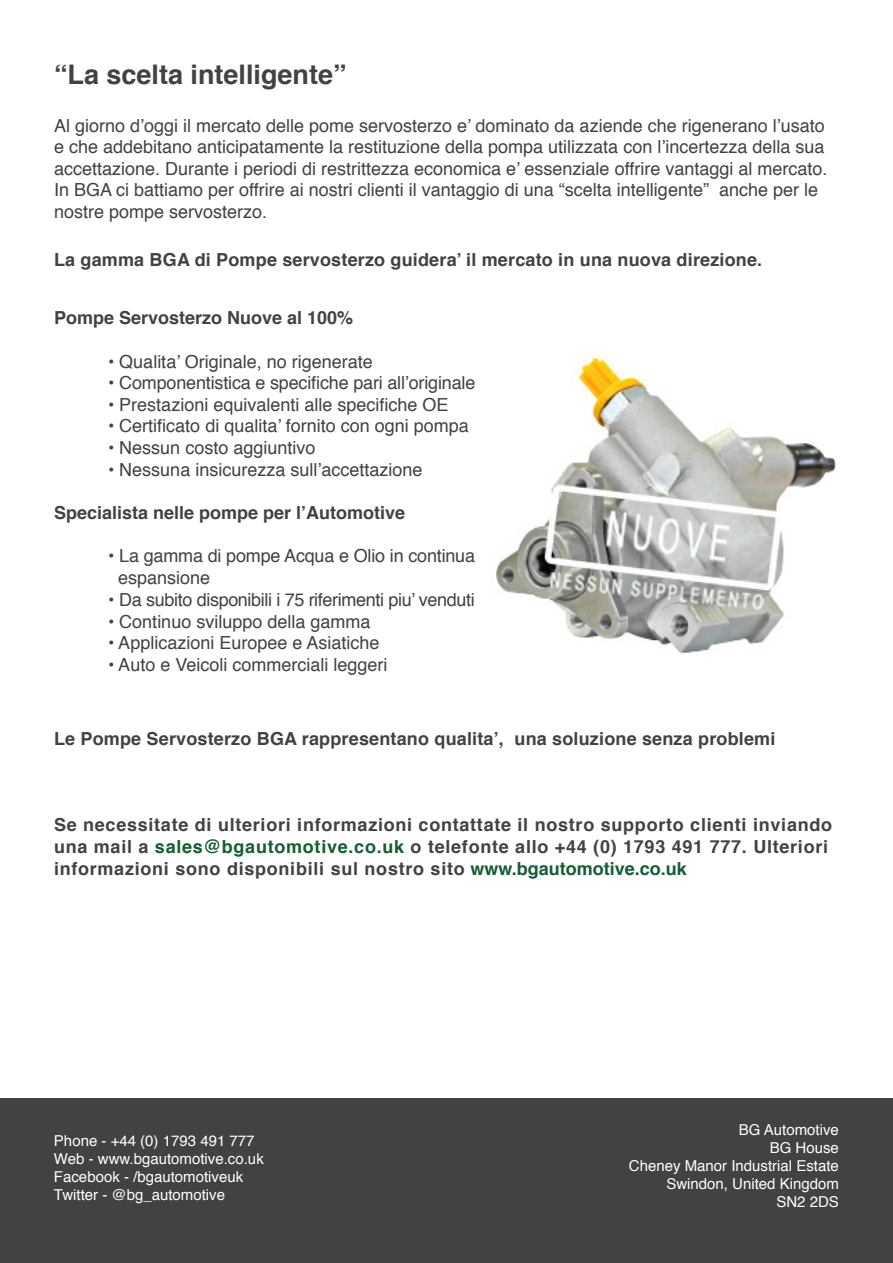
<style>
.page{position:relative;width:893px;height:1263px;background:#fff}
.page>*{position:absolute;margin:0;border:0;box-sizing:border-box;transform-origin:0 0}
.t1{font:700 27px "Helvetica";color:#424143}
.t2{font:18px/21.6px "Helvetica";color:#424143}
.t3{font:700 18px/21.6px "Helvetica";letter-spacing:.04em;color:#424143}
.t4{font:700 18px "Helvetica";letter-spacing:.01em;color:#424143}
.t5{font:18px "Helvetica";letter-spacing:-.02em;color:#424143}
.t6{font:15px/18px "Helvetica";color:#fff;text-align:right}
.s1{color:#145e32}
</style>
<div class="page">
<img style="left:496px;top:355px;width:340px;height:299px">
<div style="left:0;top:1098px;width:893px;height:165px;background:#424143"></div>
<h1 class="t1" style="left:54px;top:53px;width:294px">“La scelta intelligente”</h1>
<p class="t2" style="left:54px;top:115px;width:775px">Al giorno d’oggi il mercato delle pome servosterzo e’ dominato da aziende che rigenerano l’usato e che addebitano anticipatamente la restituzione della pompa utilizzata con l’incertezza della sua accettazione. Durante i periodi di restrittezza economica e’ essenziale offrire vantaggi al mercato.<br>In BGA ci battiamo per offrire ai nostri clienti il vantaggio di una “scelta intelligente” anche per le nostre pompe servosterzo.</p>
<p class="t4" style="left:54px;top:245px;width:710px">La gamma BGA di Pompe servosterzo guidera’ il mercato in una nuova direzione.</p>
<p class="t4" style="left:54px;top:303px;width:301px">Pompe Servosterzo Nuove al 100%</p>
<p class="t2" style="left:108px;top:351px;width:266px">• Qualita’ Originale, no rigenerate</p>
<p class="t2" style="left:108px;top:373px;width:369px">• Componentistica e specifiche pari all’originale</p>
<p class="t2" style="left:108px;top:394px;width:342px">• Prestazioni equivalenti alle specifiche OE</p>
<p class="t2" style="left:108px;top:416px;width:362px">• Certificato di qualita’ fornito con ogni pompa</p>
<p class="t2" style="left:108px;top:437px;width:209px">• Nessun costo aggiuntivo</p>
<p class="t2" style="left:108px;top:459px;width:316px">• Nessuna insicurezza sull’accettazione</p>
<p class="t4" style="left:54px;top:498px;width:353px">Specialista nelle pompe per l’Automotive</p>
<p class="t2" style="left:118px;top:545px;width:359px;text-indent:-10px">• La gamma di pompe Acqua e Olio in continua espansione</p>
<p class="t5" style="left:108px;top:586px;width:368px">• Da subito disponibili i 75 riferimenti piu’ venduti</p>
<p class="t2" style="left:108px;top:611px;width:264px">• Continuo sviluppo della gamma</p>
<p class="t2" style="left:108px;top:633px;width:273px">• Applicazioni Europee e Asiatiche</p>
<p class="t2" style="left:108px;top:654px;width:281px">• Auto e Veicoli commerciali leggeri</p>
<p class="t4" style="left:54px;top:724px;width:723px">Le Pompe Servosterzo BGA rappresentano qualita’, una soluzione senza problemi</p>
<p class="t3" style="left:54px;top:814px;width:780px">Se necessitate di ulteriori informazioni contattate il nostro supporto clienti inviando una mail a <span class="s1">sales@bgautomotive.co.uk</span> o telefonte allo +44 (0) 1793 491 777. Ulteriori informazioni sono disponibili sul nostro sito <span class="s1">www.bgautomotive.co.uk</span></p>
<p class="t6" style="left:54px;top:1132px;width:211px;text-align:left">Phone - +44 (0) 1793 491 777<br>Web - www.bgautomotive.co.uk<br>Facebook - /bgautomotiveuk<br>Twitter - @bg_automotive</p>
<p class="t6" style="left:629px;top:1121px;width:212px">BG Automotive<br>BG House<br>Cheney Manor Industrial Estate<br>Swindon, United Kingdom<br>SN2 2DS</p>
</div>
